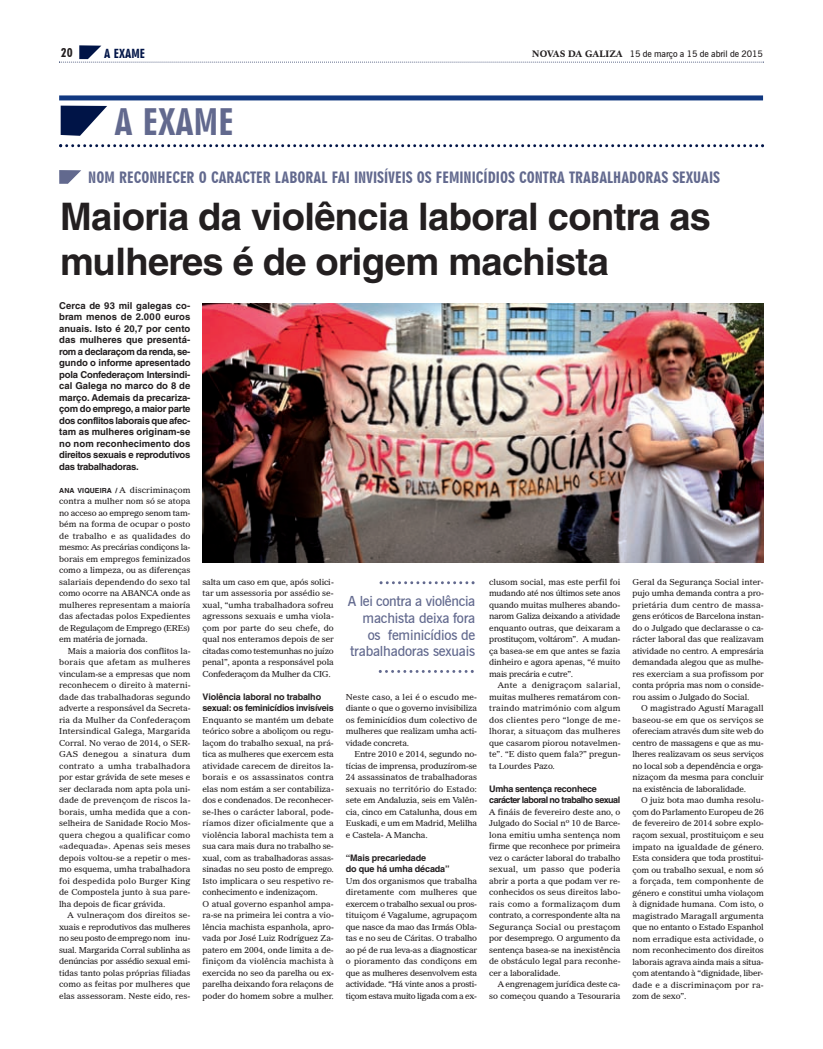
<style>
.page{position:relative;width:823px;height:1049px;background:#fff}
.page>*{position:absolute;margin:0;border:0;box-sizing:border-box;transform-origin:0 0}
.t1{font:700 38px/45.6px "Helvetica LT Std";letter-spacing:-.015em;color:#231f20}
.t2{font:35px "Geometric 706 BT Black Condensed B";color:#62698e}
.t3{font:15px "Geometric 706 BT Black Condensed B";color:#62698e}
.t4{font:600 14px/16.8px "News Gothic BT";letter-spacing:-.015em;color:#62698e;text-align:right}
.t5{font:12px "Geometric 706 BT Black Condensed B";color:#001447}
.t6{font:12px "Geometric 706 BT Black Condensed B";color:#231f20}
.t7{font:700 9.5px/11.5px "Helvetica LT Std";letter-spacing:-.03em;color:#231f20;text-align:justify}
.t8{font:700 9px/11.5px "Helvetica LT Std";letter-spacing:-.03em;color:#231f20}
.t9{font:700 9px/11.5px "Helvetica LT Std";letter-spacing:-.055em;color:#231f20}
.t10{font:600 9px "News Gothic BT";letter-spacing:-.015em;color:#231f20}
.t11{font:8.3px/11.5px "Imperial BT";letter-spacing:-.01em;color:#231f20;text-align:justify}
.s1{font-family:"Dutch 809 BT Bold C";font-weight:400}
.s2{font-family:"Helvetica LT Std";font-weight:700;font-size:7px}
</style>
<div class="page">
<svg style="left:59px;top:45px;width:704px;height:18px"></svg>
<svg style="left:61px;top:106px;width:46px;height:30px"></svg>
<svg style="left:59px;top:144px;width:704px;height:3px"></svg>
<div style="left:59px;top:95px;width:703px;height:5px;background:#113880"></div>
<img style="left:203px;top:303px;width:560px;height:259px">
<svg style="left:379px;top:581px;width:95px;height:3px"></svg>
<svg style="left:378px;top:670px;width:95px;height:3px"></svg>
<svg style="left:59px;top:170px;width:22px;height:14px"></svg>
<h3 class="t6" style="left:61px;top:45px;width:13px">20</h3>
<h3 class="t5" style="left:104px;top:46px;width:42px">A EXAME</h3>
<p class="t10" style="left:532px;top:48px;width:232px"><span class="s1">NOVAS DA GALIZA</span> 15 de março a 15 de abril de 2015</p>
<h2 class="t2" style="left:115px;top:101px;width:120px">A EXAME</h2>
<h3 class="t3" style="left:88px;top:168px;width:633px">NOM RECONHECER O CARACTER LABORAL FAI INVISÍVEIS OS FEMINICÍDIOS CONTRA TRABALHADORAS SEXUAIS</h3>
<h1 class="t1" style="left:60px;top:197px;width:652px">Maioria da violência laboral contra as mulheres é de origem machista</h1>
<p class="t7" style="left:59px;top:301px;width:133px">Cerca de 93 mil galegas co&shy;bram menos de 2.000 euros anuais. Isto é 20,7 por cento das mulheres que presentá&shy;rom a declaraçom da renda, se&shy;gundo o informe apresentado pola Confederaçom Intersindi&shy;cal Galega no marco do 8 de março. Ademais da precariza&shy;çom do emprego, a maior parte dos conflitos laborais que afec&shy;tam as mulheres originam-se no nom reconhecimento dos direitos sexuais e reprodutivos das trabalhadoras.</p>
<p class="t11" style="left:59px;top:484px;width:133px"><span class="s2">ANA VIQUEIRA /</span> A discriminaçom contra a mulher nom só se atopa no acceso ao emprego senom tam&shy;bém na forma de ocupar o posto de trabalho e as qualidades do mesmo: As precárias condiçons la&shy;borais em empregos feminizados como a limpeza, ou as diferenças salariais dependendo do sexo tal como ocorre na ABANCA onde as mulheres representam a maioría das afectadas polos Expedientes de Regulaçom de Emprego (EREs) em matéria de jornada.</p>
<p class="t11" style="left:59px;top:645px;width:133px;text-indent:9px">Mais a maioria dos conflitos la&shy;borais que afetam as mulheres vinculam-se a empresas que nom reconhecem o direito à materni&shy;dade das trabalhadoras segundo adverte a responsável da Secreta&shy;ria da Mulher da Confederaçom Intersindical Galega, Margarida Corral. No verao de 2014, o SER-GAS denegou a sinatura dum contrato a umha trabalhadora por estar grávida de sete meses e ser declarada nom apta pola uni&shy;dade de prevençom de riscos la&shy;borais, umha medida que a con&shy;selheira de Sanidade Rocio Mos&shy;quera chegou a qualificar como «adequada». Apenas seis meses depois voltou-se a repetir o mes&shy;mo esquema, umha trabalhadora foi despedida polo Burger King de Compostela junto à sua pare&shy;lha depois de ficar grávida.</p>
<p class="t11" style="left:59px;top:910px;width:133px;text-indent:8px">A vulneraçom dos direitos se&shy;xuais e reprodutivos das mulheres no seu posto de emprego nom inu&shy;sual. Margarida Corral sublinha as denúncias por assédio sexual emi&shy;tidas tanto polas próprias filiadas como as feitas por mulheres que elas assessoram. Neste eido, res-</p>
<p class="t11" style="left:202px;top:576px;width:133px">salta um caso em que, após solici&shy;tar um assessoria por assédio se&shy;xual, “umha trabalhadora sofreu agressons sexuais e umha viola&shy;çom por parte do seu chefe, do qual nos enteramos depois de ser citadas como testemunhas no juízo penal”, aponta a responsável pola Confederaçom da Mulher da CIG.</p>
<p class="t8" style="left:202px;top:692px;width:133px">Violência laboral no trabalho sexual: os feminicídios invisíveis</p>
<p class="t11" style="left:202px;top:714px;width:133px;text-align:left">Enquanto se mantém um debate teórico sobre a aboliçom ou regu&shy;laçom do trabalho sexual, na prá&shy;tica as mulheres que exercem esta atividade carecem de direitos la&shy;borais e os assassinatos contra elas nom estám a ser contabiliza&shy;dos e condenados. De reconhecer&shy;se-lhes o carácter laboral, pode&shy;ríamos dizer oficialmente que a violência laboral machista tem a sua cara mais dura no trabalho se&shy;xual, com as trabalhadoras assas&shy;sinadas no seu posto de emprego.<br>Isto implicara o seu respetivo re&shy;conhecimento e indenizaçom.<br>O atual governo espanhol ampa&shy;ra-se na primeira lei contra a vio&shy;lência machista espanhola, apro&shy;vada por José Luiz Rodríguez Za&shy;patero em 2004, onde limita a de&shy;finiçom da violência machista à exercida no seo da parelha ou ex&shy;parelha deixando fora relaçons de poder do homem sobre a mulher.</p>
<h3 class="t4" style="left:347px;top:592px;width:129px">a lei contra a violência machista deixa fora os feminicídios de trabalhadoras sexuais</h3>
<p class="t11" style="left:345px;top:691px;width:133px">Neste caso, a lei é o escudo me&shy;diante o que o governo invisibiliza os feminicídios dum colectivo de mulheres que realizam umha acti&shy;vidade concreta.</p>
<p class="t11" style="left:345px;top:748px;width:133px;text-indent:9px">Entre 2010 e 2014, segundo no&shy;tícias de imprensa, produzírom-se 24 assassinatos de trabalhadoras sexuais no território do Estado: sete em Andaluzia, seis em Valên&shy;cia, cinco em Catalunha, dous em Euskadi, e um em Madrid, Melilha e Castela- A Mancha.</p>
<p class="t8" style="left:345px;top:853px;width:105px">“Mais precariedade<br>do que há umha década”</p>
<p class="t11" style="left:345px;top:875px;width:133px">Um dos organismos que trabalha diretamente com mulheres que exercem o trabalho sexual ou pros&shy;tituiçom é Vagalume, agrupaçom que nasce da mao das Irmás Obla&shy;tas e no seu de Cáritas. O trabalho ao pé de rua leva-as a diagnosticar o pioramento das condiçons em que as mulheres desenvolvem esta actividade. “Há vinte anos a prosti&shy;tiçom estava muito ligada com a ex-</p>
<p class="t11" style="left:489px;top:576px;width:133px">clusom social, mas este perfil foi mudando até nos últimos sete anos quando muitas mulheres abando&shy;narom Galiza deixando a atividade enquanto outras, que deixaram a prostituçom, voltárom”. A mudan&shy;ça basea-se em que antes se fazia dinheiro e agora apenas, “é muito mais precária e cutre”.</p>
<p class="t11" style="left:489px;top:680px;width:133px;text-indent:9px">Ante a denigraçom salarial, muitas mulheres rematárom con&shy;traindo matrimónio com algum dos clientes pero “longe de me&shy;lhorar, a situaçom das mulheres que casarom piorou notavelmen&shy;te”. “E disto quem fala?” pregun&shy;ta Lourdes Pazo.</p>
<p class="t9" style="left:489px;top:784px;width:132px">Umha sentença reconhece carácter laboral no trabalho sexual</p>
<p class="t11" style="left:489px;top:806px;width:133px">A fináis de fevereiro deste ano, o Julgado do Social nº 10 de Barce&shy;lona emitiu umha sentença nom firme que reconhece por primeira vez o carácter laboral do trabalho sexual, um passo que poderia abrir a porta a que podam ver re&shy;conhecidos os seus direitos labo&shy;rais como a formalizaçom dum contrato, a correspondente alta na Segurança Social ou prestaçom por desemprego. O argumento da sentença basea-se na inexistência de obstáculo legal para reconhe&shy;cer a laboralidade.</p>
<p class="t11" style="left:489px;top:979px;width:133px;text-align:right">A engrenagem jurídica deste ca&shy;so começou quando a Tesouraria</p>
<p class="t11" style="left:632px;top:576px;width:133px">Geral da Segurança Social inter&shy;pujo umha demanda contra a pro&shy;prietária dum centro de massa&shy;gens eróticos de Barcelona instan&shy;do o Julgado que declarasse o ca&shy;rácter laboral das que realizavam atividade no centro. A empresária demandada alegou que as mulhe&shy;res exerciam a sua profissom por conta própria mas nom o conside&shy;rou assim o Julgado do Social.</p>
<p class="t11" style="left:632px;top:703px;width:133px;text-indent:9px">O magistrado Agustí Maragall baseou-se em que os serviços se ofereciam através dum site web do centro de massagens e que as mu&shy;lheres realizavam os seus serviços no local sob a dependência e orga&shy;nizaçom da mesma para concluir na existência de laboralidade.</p>
<p class="t11" style="left:632px;top:795px;width:133px;text-indent:9px">O juiz bota mao dumha resolu&shy;çom do Parlamento Europeu de 26 de fevereiro de 2014 sobre explo&shy;raçom sexual, prostituiçom e seu impato na igualdade de género.<br>Esta considera que toda prostitui&shy;çom ou trabalho sexual, e nom só a forçada, tem componhente de género e constitui umha violaçom à dignidade humana. Com isto, o magistrado Maragall argumenta que no entanto o Estado Espanhol nom erradique esta actividade, o nom reconhecimento dos direitos laborais agrava ainda mais a situa&shy;çom atentando à “dignidade, liber&shy;dade e a discriminaçom por ra&shy;zom de sexo”.</p>
</div>
